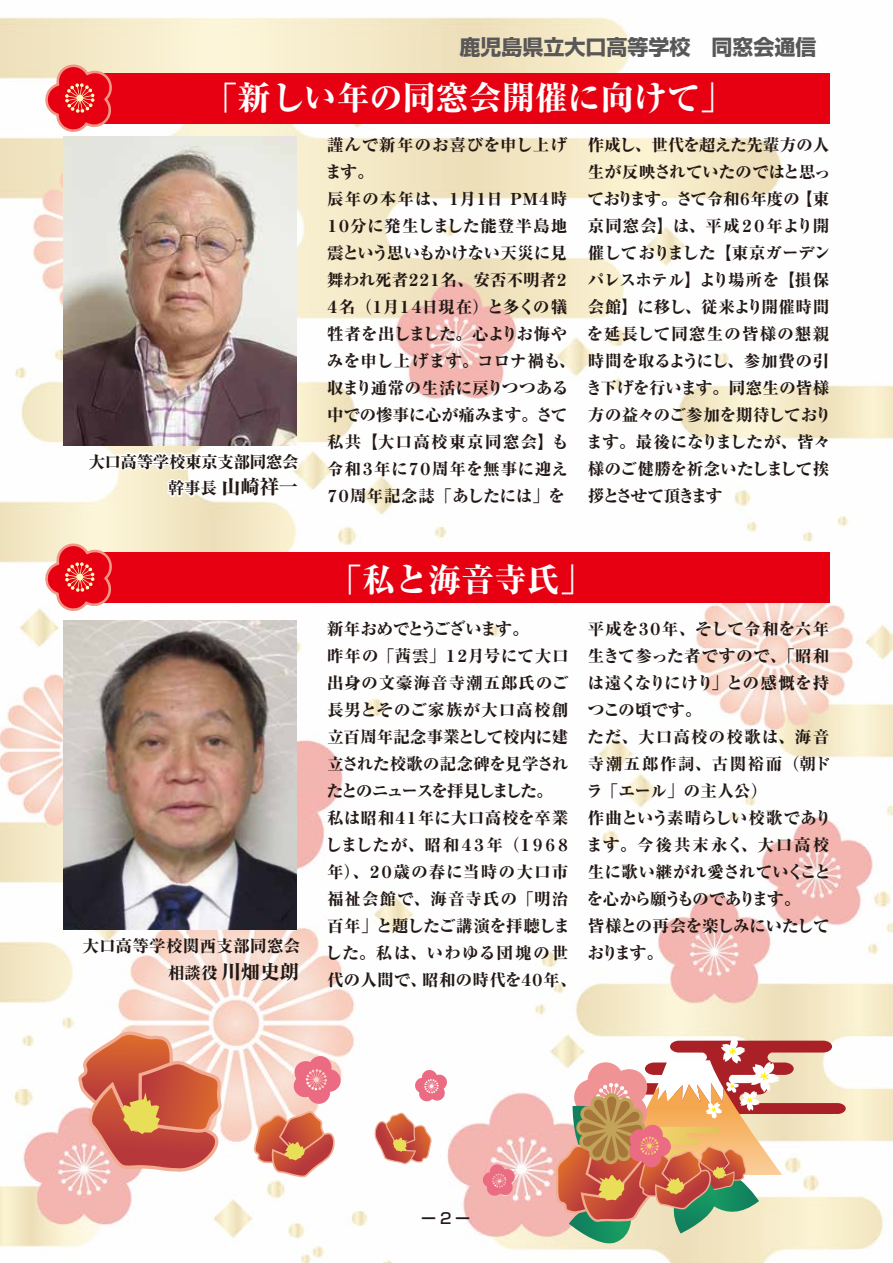
<style>
.page{position:relative;width:893px;height:1263px;background:#fff}
.page>*{position:absolute;margin:0;border:0;box-sizing:border-box;transform-origin:0 0}
.t1{font:800 33px "Ryumin Pro";color:#fff}
.t2{font:700 21px "Shin Go Pro";color:#595757}
.t3{font:800 19.5px "Ryumin Pro";letter-spacing:-.01em;color:#221815}
.t4{font:800 16.5px/27px "Ryumin Pro";letter-spacing:.005em;color:#221815}
.t5{font:800 16.5px "Ryumin Pro";letter-spacing:-.02em;color:#221815}
.t6{font:500 15px "Shin Go Pro";color:#221815}
.s1{font-size:16.5px}
</style>
<div class="page">
<img style="left:0;top:17px;width:892px;height:1246px">
<div style="left:67px;top:552px;width:762px;height:51px;background:#e60012"></div>
<div style="left:67px;top:73px;width:762px;height:51px;background:#e60012"></div>
<svg style="left:85px;top:424px;width:217px;height:76px"></svg>
<img style="left:63px;top:621px;width:234px;height:309px">
<svg style="left:371px;top:1111px;width:61px;height:54px"></svg>
<svg style="left:78px;top:1028px;width:148px;height:148px;background:#db8b75"></svg>
<svg style="left:555px;top:1039px;width:291px;height:210px"></svg>
<svg style="left:252px;top:1056px;width:89px;height:123px"></svg>
<svg style="left:482px;top:1163px;width:34px;height:34px"></svg>
<svg style="left:414px;top:1069px;width:34px;height:33px"></svg>
<svg style="left:43px;top:62px;width:71px;height:72px"></svg>
<svg style="left:43px;top:541px;width:71px;height:72px"></svg>
<img style="left:63px;top:136px;width:234px;height:309px">
<p class="t2" style="left:459px;top:31px;width:358px">鹿児島県立大口高等学校　同窓会通信</p>
<h1 class="t1" style="left:205px;top:72px;width:529px">「新しい年の同窓会開催に向けて」</h1>
<p class="t4" style="left:324px;top:130px;width:253px">謹んで新年のお喜びを申し上げます。<br>辰年の本年は、１月１日 PM４時<br>１０分に発生しました能登半島地震という思いもかけない天災に見舞われ死者２２１名、安否不明者２<br>４名（１月１４日現在）と多くの犠牲者を出しました。心よりお悔やみを申し上げます。コロナ禍も、収まり通常の生活に戻りつつある中での惨事に心が痛みます。さて私共【大口高校東京同窓会】も令和３年に７０周年を無事に迎え<br>７０周年記念誌「あしたには」を</p>
<p class="t4" style="left:586px;top:130px;width:247px">作成し、世代を超えた先輩方の人生が反映されていたのではと思っております。さて令和６年度の【東京同窓会】は、平成２０年より開催しておりました【東京ガーデンパレスホテル】より場所を【損保会館】に移し、従来より開催時間を延長して同窓生の皆様の懇親時間を取るようにし、参加費の引き下げを行います。同窓生の皆様方の益々のご参加を期待しております。最後になりましたが、皆々様のご健勝を祈念いたしまして挨拶とさせて頂きます</p>
<p class="t5" style="left:89px;top:448px;width:212px">大口高等学校東京支部同窓会</p>
<p class="t3" style="left:168px;top:472px;width:132px"><span class="s1">幹事長</span>山崎祥一</p>
<p class="t4" style="left:82px;top:931px;width:219px">大口高等学校関西支部同窓会</p>
<p class="t3" style="left:168px;top:956px;width:133px"><span class="s1">相談役</span>川畑史朗</p>
<h1 class="t1" style="left:329px;top:554px;width:265px">「私と海音寺氏」</h1>
<p class="t4" style="left:325px;top:614px;width:253px">新年おめでとうございます。<br>昨年の「茜雲」１２月号にて大口出身の文豪海音寺潮五郎氏のご長男とそのご家族が大口高校創立百周年記念事業として校内に建立された校歌の記念碑を見学されたとのニュースを拝見しました。<br>私は昭和４１年に大口高校を卒業しましたが、昭和４３年（１９６８年）、２０歳の春に当時の大口市福祉会館で、海音寺氏の「明治百年」と題したご講演を拝聴しました。私は、いわゆる団塊の世代の人間で、昭和の時代を４０年、</p>
<p class="t4" style="left:586px;top:614px;width:247px">平成を３０年、そして令和を六年生きて参った者ですので、「昭和は遠くなりにけり」との感慨を持つこの頃です。<br>ただ、大口高校の校歌は、海音寺潮五郎作詞、古関裕而（朝ドラ「エール」の主人公）<br>作曲という素晴らしい校歌であります。今後共末永く、大口高校生に歌い継がれ愛されていくことを心から願うものであります。<br>皆様との再会を楽しみにいたしております。</p>
<p class="t6" style="left:421px;top:1206px;width:50px">ー2ー</p>
</div>
